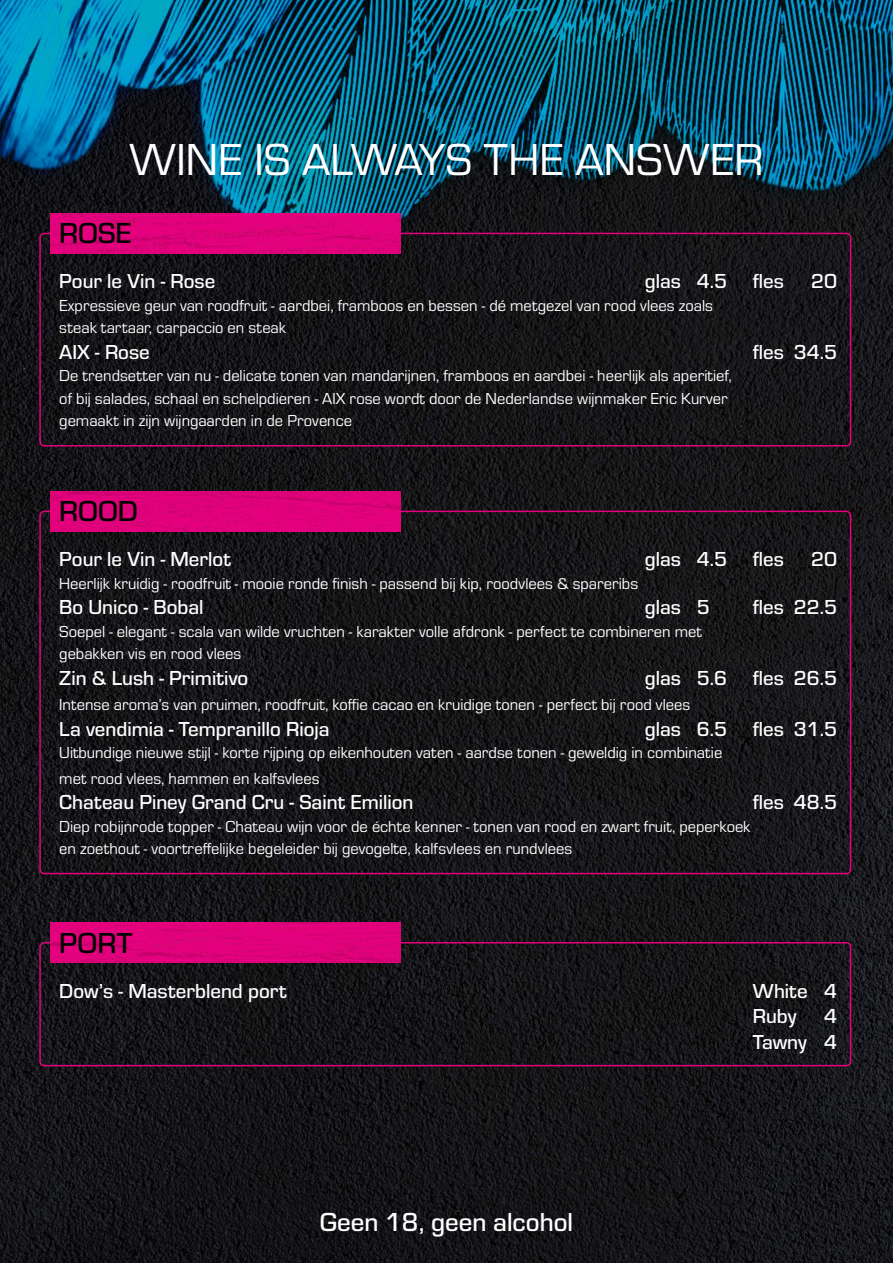
<style>
.page{position:relative;width:893px;height:1263px;background:#fff}
.page>*{position:absolute;margin:0;border:0;box-sizing:border-box;transform-origin:0 0}
.t1{font:46.5px "Eurostile";color:#fff}
.t2{font:500 30px "Eurostile";color:#000}
.t3{font:500 27px "Eurostile";color:#fff}
.t4{font:500 21px/25.5px "Eurostile";color:#fff}
.t5{font:16.5px/22.5px "Eurostile";color:#fff}
</style>
<div class="page">
<img style="left:0;top:0;width:893px;height:1263px">
<div style="left:39px;top:511px;width:812px;height:363px;border:2px solid #e6007d;border-radius:4px"></div>
<img style="left:51px;top:492px;width:349px;height:39px">
<div style="left:39px;top:942px;width:812px;height:124px;border:2px solid #e6007d;border-radius:4px"></div>
<img style="left:51px;top:923px;width:349px;height:39px">
<div style="left:39px;top:233px;width:812px;height:213px;border:2px solid #e6007d;border-radius:4px"></div>
<img style="left:51px;top:214px;width:349px;height:39px">
<h1 class="t1" style="left:130px;top:128px;width:635px">WINE IS ALWAYS THE ANSWER</h1>
<h2 class="t2" style="left:59px;top:213px;width:74px">ROSE</h2>
<p class="t4" style="left:59px;top:267px;width:157px">Pour le Vin - Rose</p>
<p class="t4" style="left:645px;top:267px;width:141px">glas 4.5 fles</p>
<p class="t4" style="left:811px;top:267px;width:28px">20</p>
<p class="t5" style="left:59px;top:293px;width:655px">Expressieve geur van roodfruit - aardbei, framboos en bessen - dé metgezel van rood vlees zoals steak tartaar, carpaccio en steak</p>
<p class="t4" style="left:59px;top:338px;width:92px">AIX - Rose</p>
<p class="t4" style="left:753px;top:338px;width:86px">fles 34.5</p>
<p class="t5" style="left:59px;top:364px;width:674px">De trendsetter van nu - delicate tonen van mandarijnen, framboos en aardbei - heerlijk als aperitief, of bij salades, schaal en schelpdieren - AIX rose wordt door de Nederlandse wijnmaker Eric Kurver gemaakt in zijn wijngaarden in de Provence</p>
<h2 class="t2" style="left:59px;top:491px;width:80px">ROOD</h2>
<p class="t4" style="left:59px;top:545px;width:173px">Pour le Vin - Merlot</p>
<p class="t4" style="left:645px;top:545px;width:141px">glas 4.5 fles</p>
<p class="t4" style="left:811px;top:545px;width:28px">20</p>
<p class="t5" style="left:59px;top:571px;width:580px">Heerlijk kruidig - roodfruit - mooie ronde finish - passend bij kip, roodvlees &amp; spareribs</p>
<p class="t4" style="left:59px;top:593px;width:146px">Bo Unico - Bobal</p>
<p class="t4" style="left:645px;top:593px;width:66px">glas 5</p>
<p class="t4" style="left:753px;top:593px;width:86px">fles 22.5</p>
<p class="t5" style="left:59px;top:619px;width:644px">Soepel - elegant - scala van wilde vruchten - karakter volle afdronk - perfect te combineren met gebakken vis en rood vlees</p>
<p class="t4" style="left:59px;top:664px;width:191px">Zin &amp; Lush - Primitivo</p>
<p class="t4" style="left:645px;top:664px;width:194px">glas 5.6 fles 26.5</p>
<p class="t5" style="left:59px;top:693px;width:632px">Intense aroma’s van pruimen, roodfruit, koffie cacao en kruidige tonen - perfect bij rood vlees</p>
<p class="t4" style="left:59px;top:715px;width:272px">La vendimia - Tempranillo Rioja</p>
<p class="t4" style="left:645px;top:715px;width:194px">glas 6.5 fles 31.5</p>
<p class="t5" style="left:59px;top:739px;width:664px;line-height:25.5px">Uitbundige nieuwe stijl - korte rijping op eikenhouten vaten - aardse tonen - geweldig in combinatie met rood vlees, hammen en kalfsvlees</p>
<p class="t4" style="left:59px;top:788px;width:356px">Chateau Piney Grand Cru - Saint Emilion</p>
<p class="t4" style="left:753px;top:788px;width:86px">fles 48.5</p>
<p class="t5" style="left:59px;top:814px;width:692px">Diep robijnrode topper - Chateau wijn voor de échte kenner - tonen van rood en zwart fruit, peperkoek en zoethout - voortreffelijke begeleider bij gevogelte, kalfsvlees en rundvlees</p>
<h2 class="t2" style="left:59px;top:922px;width:75px">PORT</h2>
<p class="t4" style="left:59px;top:977px;width:229px">Dow’s - Masterblend port</p>
<p class="t4" style="left:753px;top:977px;width:86px">White 4<br>Ruby</p>
<p class="t4" style="left:753px;top:1002px;width:86px;text-align:right">4<br>Tawny 4</p>
<h3 class="t3" style="left:320px;top:1204px;width:255px">Geen 18, geen alcohol</h3>
</div>
